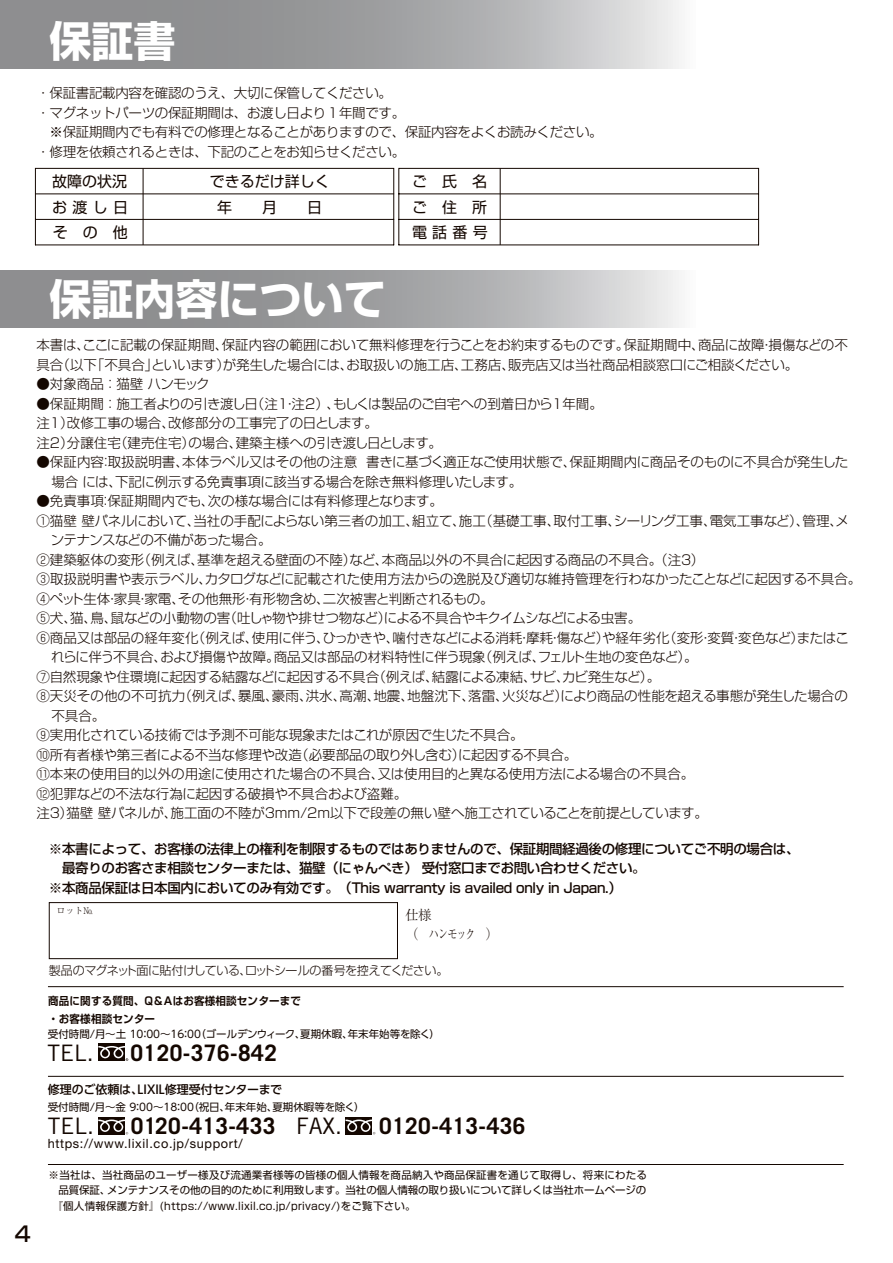
<style>
.page{position:relative;width:893px;height:1263px;background:#fff}
.page>*{position:absolute;margin:0;border:0;box-sizing:border-box;transform-origin:0 0}
.t1{font:700 42px "Shin Go Pro";color:#fff}
.t2{font:700 22.65px "Trade Gothic LT Std";letter-spacing:.02em;color:#140700}
.t3{font:22.65px "Trade Gothic LT Std";color:#140700}
.t4{font:500 21px "Shin Go Pro";color:#140700}
.t5{font:15px/25.5px "Shin Go Pro";color:#140700}
.t6{font:300 13.5px/19.5px "Shin Go Pro";letter-spacing:-.015em;color:#140700}
.t7{font:500 13.5px/19.5px "Shin Go Pro";letter-spacing:-.025em;color:#140700}
.t8{font:300 13.5px "Shin Go Pro";letter-spacing:-.045em;color:#140700}
.t9{font:300 13.5px/19.5px "Ryumin Pro";letter-spacing:-.08em;color:#140700}
.t10{font:12.75px "Helvetica Neue LT Std";letter-spacing:.05em;color:#140700}
.t11{font:300 12px "Shin Go Pro";letter-spacing:-.035em;color:#140700}
.t12{font:500 12px "UD Shin Go Pro";color:#140700}
.t13{font:700 10.95px/17.7px "Shin Go Pro De";letter-spacing:.02em;color:#140700;scale:.96 1}
.t14{font:10.5px "Shin Go Pro";letter-spacing:.02em;color:#140700}
.t15{font:10.5px "UD Shin Go Pro";color:#140700}
.t16{font:10.5px "Shin Go Pro";letter-spacing:-.01em;color:#140700}
.t17{font:300 9px "Ryumin Pro";color:#140700}
.s1{font-weight:400}
</style>
<div class="page">
<div style="left:98px;top:1117px;width:27px;height:17px;background:#140700"></div>
<svg style="left:98px;top:1119px;width:30px;height:15px"></svg>
<div style="left:345px;top:1117px;width:27px;height:17px;background:#140700"></div>
<svg style="left:345px;top:1119px;width:30px;height:15px"></svg>
<svg style="left:0;top:271px;width:679px;height:56px;background:#a5a6a7"></svg>
<svg style="left:0;top:0;width:679px;height:69px;background:#a5a6a7"></svg>
<hr style="left:48px;top:1164px;width:796px;height:1px;background:#140700">
<hr style="left:48px;top:1076px;width:796px;height:1px;background:#140700">
<hr style="left:48px;top:986px;width:796px;height:1px;background:#140700">
<svg style="left:35px;top:168px;width:724px;height:78px"></svg>
<hr style="left:500px;top:168px;width:1px;height:77px;background:#140700">
<hr style="left:35px;top:193px;width:359px;height:1px;background:#140700">
<div style="left:49px;top:902px;width:349px;height:57px;border:1px solid #140700"></div>
<div style="left:98px;top:1043px;width:27px;height:18px;background:#140700"></div>
<svg style="left:98px;top:1046px;width:30px;height:15px"></svg>
<h1 class="t1" style="left:50px;top:8px;width:127px">保証書</h1>
<p class="t6" style="left:36px;top:82px;width:568px">・保証書記載内容を確認のうえ、大切に保管してください。<br>・マグネットパーツの保証期間は、お渡し日より１年間です。<br>　※保証期間内でも有料での修理となることがありますので、保証内容をよくお読みください。・修理を依頼されるときは、下記のことをお知らせください。</p>
<p class="t5" style="left:52px;top:167px;width:77px">故障の状況お渡し日</p>
<p class="t5" style="left:210px;top:167px;width:122px">できるだけ詳しく</p>
<p class="t5" style="left:412px;top:167px;width:77px">ご　氏　名ご　住　所</p>
<p class="t5" style="left:53px;top:218px;width:77px">そ　の　他</p>
<p class="t5" style="left:412px;top:218px;width:77px">電話番号</p>
<h1 class="t1" style="left:50px;top:266px;width:337px">保証内容について</h1>
<p class="t6" style="left:36px;top:334px;width:813px">本書は、ここに記載の保証期間、保証内容の範囲において無料修理を行うことをお約束するものです。保証期間中、商品に故障・損傷などの不具合（以下「不具合」といいます）が発生した場合には、お取扱いの施工店、工務店、販売店又は当社商品相談窓口にご相談ください。</p>
<p class="t6" style="left:36px;top:373px;width:175px">●対象商品 ：猫壁 ハンモック</p>
<p class="t6" style="left:36px;top:392px;width:568px">●保証期間 ：施工者よりの引き渡し日（注1・注2）、もしくは製品のご自宅への到着日から1年間。注1）改修工事の場合、改修部分の工事完了の日とします。<br>注2）分譲住宅（建売住宅）の場合、建築主様への引き渡し日とします。</p>
<p class="t6" style="left:51px;top:451px;width:798px;text-indent:-15px">●保証内容：取扱説明書、本体ラベル又はその他の注意 書きに基づく適正なご使用状態で、保証期間内に商品そのものに不具合が発生した場合 には、下記に例示する免責事項に該当する場合を除き無料修理いたします。</p>
<p class="t6" style="left:36px;top:490px;width:408px">●免責事項：保証期間内でも、次の様な場合には有料修理となります。</p>
<p class="t6" style="left:36px;top:509px;width:814px">①猫壁 壁パネルにおいて、当社の手配によらない第三者の加工、組立て、施工（基礎工事、取付工事、シーリング工事、電気工事など）、管理、メ</p>
<p class="t8" style="left:51px;top:529px;width:222px">ンテナンスなどの不備があった場合。</p>
<p class="t6" style="left:36px;top:548px;width:669px">②建築躯体の変形（例えば、基準を超える壁面の不陸）など、本商品以外の不具合に起因する商品の不具合。（注３）</p>
<p class="t6" style="left:36px;top:568px;width:826px">③取扱説明書や表示ラベル、カタログなどに記載された使用方法からの逸脱及び適切な維持管理を行わなかったことなどに起因する不具合。</p>
<p class="t6" style="left:36px;top:587px;width:459px">④ペット生体・家具・家電、その他無形・有形物含め、二次被害と判断されるもの。</p>
<p class="t8" style="left:36px;top:607px;width:606px">⑤犬、猫、鳥、鼠などの小動物の害（吐しゃ物や排せつ物など）による不具合やキクイムシなどによる虫害。</p>
<p class="t6" style="left:36px;top:626px;width:814px">⑥商品又は部品の経年変化（例えば、使用に伴う、ひっかきや、噛付きなどによる消耗・摩耗・傷など）や経年劣化（変形・変質・変色など）またはこ</p>
<p class="t6" style="left:51px;top:646px;width:648px">れらに伴う不具合、および損傷や故障。商品又は部品の材料特性に伴う現象（例えば、フェルト生地の変色など）。</p>
<p class="t6" style="left:36px;top:665px;width:625px">⑦自然現象や住環境に起因する結露などに起因する不具合（例えば、結露による凍結、サビ、カビ発生など）。</p>
<p class="t6" style="left:36px;top:685px;width:813px">⑧天災その他の不可抗力（例えば、暴風、豪雨、洪水、高潮、地震、地盤沈下、落雷、火災など）により商品の性能を超える事態が発生した場合の</p>
<p class="t6" style="left:51px;top:704px;width:55px">不具合。</p>
<p class="t6" style="left:36px;top:724px;width:489px">⑨実用化されている技術では予測不可能な現象またはこれが原因で生じた不具合。</p>
<p class="t6" style="left:36px;top:743px;width:543px">⑩所有者様や第三者による不当な修理や改造（必要部品の取り外し含む）に起因する不具合。</p>
<p class="t6" style="left:36px;top:763px;width:660px">⑪本来の使用目的以外の用途に使用された場合の不具合、又は使用目的と異なる使用方法による場合の不具合。</p>
<p class="t6" style="left:36px;top:782px;width:373px">⑫犯罪などの不法な行為に起因する破損や不具合および盗難。</p>
<p class="t6" style="left:36px;top:802px;width:673px">注３）猫壁 壁パネルが、施工面の不陸が3mm/2m以下で段差の無い壁へ施工されていることを前提としています。</p>
<p class="t7" style="left:49px;top:837px;width:752px">※本書によって、お客様の法律上の権利を制限するものではありませんので、保証期間経過後の修理についてご不明の場合は、　最寄りのお客さま相談センターまたは、猫壁（にゃんぺき） 受付窓口までお問い合わせください。<br>※本商品保証は日本国内においてのみ有効です。（This warranty is availed only in Japan.）</p>
<p class="t17" style="left:56px;top:904px;width:37px">ロット№</p>
<p class="t9" style="left:405px;top:904px;width:96px">仕様<br>（　ハンモック　）</p>
<p class="t11" style="left:49px;top:961px;width:401px">製品のマグネット面に貼付けしている、ロットシールの番号を控えてください。</p>
<p class="t13" style="left:48px;top:991px;width:265px">商品に関する質問、Q＆Aはお客様相談センターまで・お客様相談センター</p>
<p class="t15" style="left:48px;top:1025px;width:394px">受付時間/月～土 10：00～16：00（ゴールデンウィーク、夏期休暇、年末年始等を除く）</p>
<h2 class="t3" style="left:48px;top:1039px;width:48px">TEL.</h2>
<h2 class="t2" style="left:131px;top:1038px;width:148px">0120-376-842</h2>
<p class="t12" style="left:48px;top:1080px;width:236px">修理のご依頼は、LIXIL修理受付センターまで</p>
<p class="t15" style="left:48px;top:1098px;width:318px">受付時間/月～金 9：00～18：00（祝日、年末年始、夏期休暇等を除く）</p>
<p class="t10" style="left:48px;top:1135px;width:196px">https://www.lixil.co.jp/support/</p>
<h2 class="t3" style="left:48px;top:1112px;width:48px">TEL.</h2>
<h2 class="t2" style="left:131px;top:1112px;width:213px">0120-413-433 <span class="s1">FAX.</span></h2>
<h2 class="t2" style="left:379px;top:1112px;width:148px">0120-413-436</h2>
<h3 class="t4" style="left:15px;top:1216px;width:17px">4</h3>
<p class="t14" style="left:49px;top:1166px;width:600px">※当社は、当社商品のユーザー様及び流通業者様等の皆様の個人情報を商品納入や商品保証書を通じて取得し、将来にわたる</p>
<p class="t16" style="left:58px;top:1182px;width:590px">品質保証、メンテナンスその他の目的のために利用致します。当社の個人情報の取り扱いについて詳しくは当社ホームページの</p>
<p class="t14" style="left:52px;top:1197px;width:365px">『個人情報保護方針』(https://www.lixil.co.jp/privacy/)をご覧下さい。</p>
</div>
